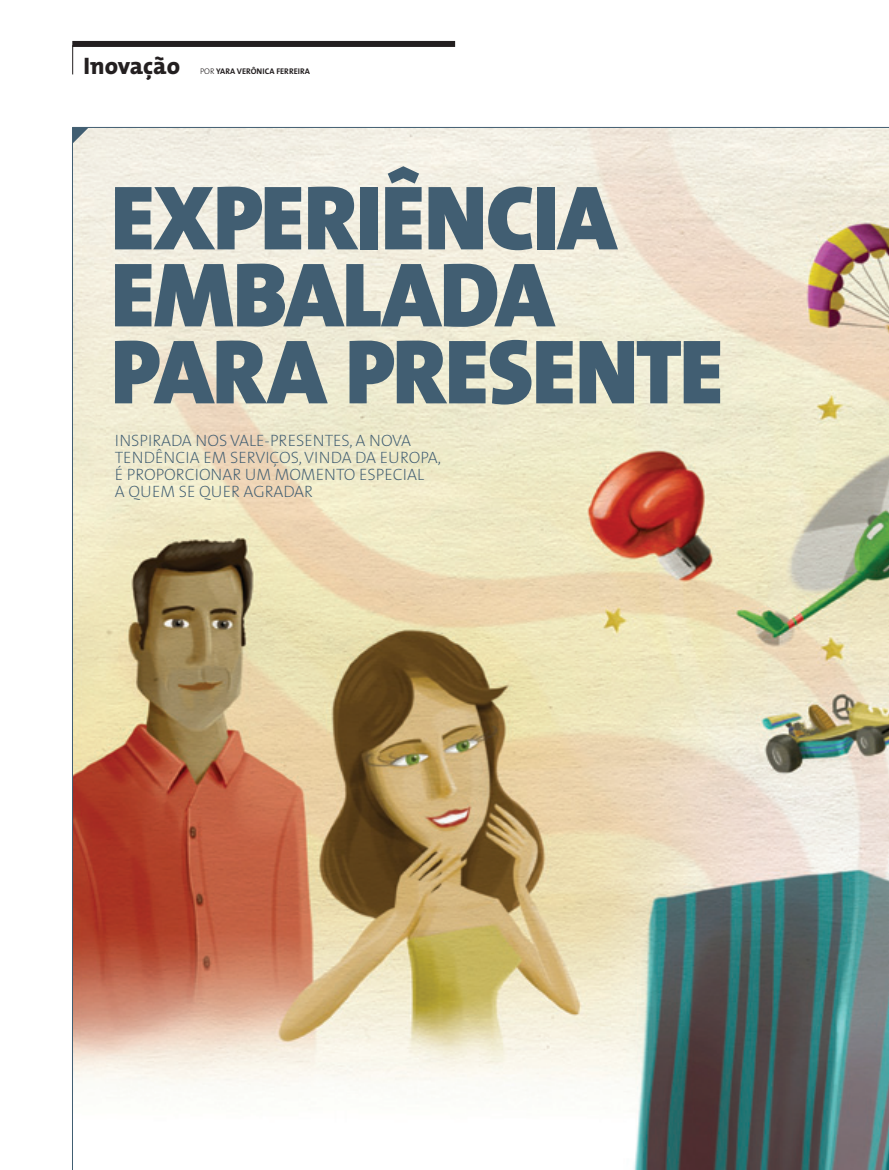
<style>
.page{position:relative;width:889px;height:1170px;background:#fff}
.page>*{position:absolute;margin:0;border:0;box-sizing:border-box;transform-origin:0 0}
.t1{font:900 92.25px/76.9px "The Mix";letter-spacing:-.015em;color:#415e72}
.t2{font:800 24px "The Mix";color:#231f20}
.t3{font:200 16.5px/17.1px "The Mix";color:#415e72}
.t4{font:700 8.25px "The Mix";color:#231f20}
.s1{font-weight:300}
</style>
<div class="page">
<svg style="left:72px;top:47px;width:1px;height:27px"></svg>
<div style="left:72px;top:41px;width:383px;height:6px;background:#231f20"></div>
<img style="left:73px;top:128px;width:816px;height:1041px">
<hr style="left:72px;top:127px;width:817px;height:1px;background:#415e72">
<hr style="left:72px;top:127px;width:1px;height:1042px;background:#415e72">
<svg style="left:73px;top:128px;width:16px;height:16px"></svg>
<h2 class="t2" style="left:84px;top:46px;width:98px">Inovação</h2>
<p class="t4" style="left:200px;top:65px;width:111px"><span class="s1">Por</span> YARA VERÔNICA FERREIRA</p>
<h1 class="t1" style="left:111px;top:178px;width:614px">EXPERIÊNCIA<br>EMBALADA<br>PARA PRESENTE</h1>
<p class="t3" style="left:115px;top:431px;width:328px">INSPIRADA NOS VALE-PRESENTES, A NOVA TENDÊNCIA EM SERVIÇOS, VINDA DA EUROPA, É PROPORCIONAR UM MOMENTO ESPECIAL<br>A QUEM SE QUER AGRADAR</p>
</div>
